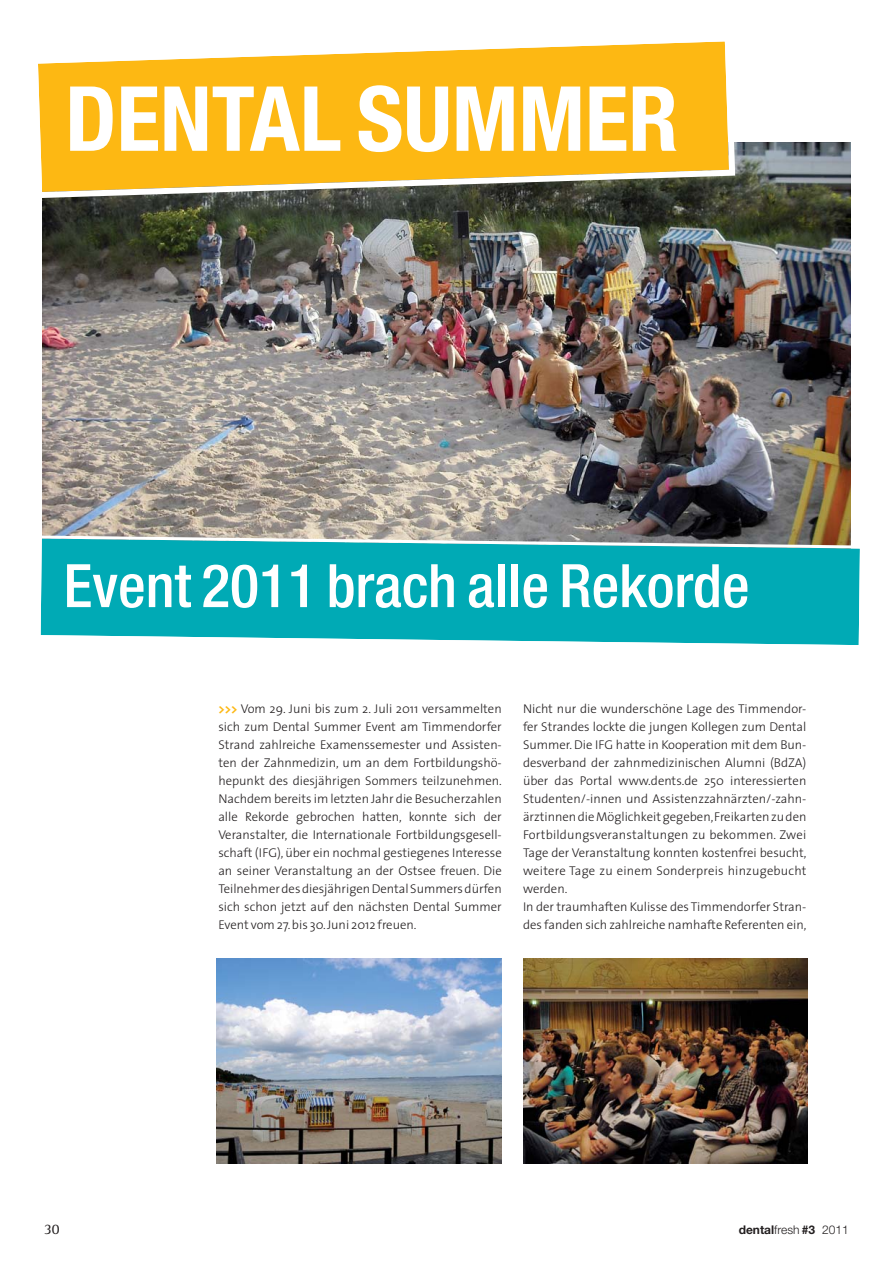
<style>
.page{position:relative;width:893px;height:1263px;background:#fff}
.page>*{position:absolute;margin:0;border:0;box-sizing:border-box;transform-origin:0 0}
.t1{font:700 condensed 90px "Helvetica Neue";color:#fff}
.t2{font:500 condensed 60px "Helvetica Neue";color:#fff}
.t3{font:15px "Rotis Serif";color:#231f20}
.t4{font:300 12.75px/18px "The Sans";color:#231f20;text-align:justify}
.t5{font:300 12px "Helvetica Neue";color:#231f20}
.s1{font-weight:700;color:#fdb813}
.s2{font-weight:700}
</style>
<div class="page">
<img style="left:217px;top:959px;width:285px;height:204px">
<img style="left:523px;top:959px;width:285px;height:204px">
<img style="left:43px;top:142px;width:807px;height:392px">
<svg style="left:38px;top:41px;width:700px;height:160px;background:#ecb737"></svg>
<svg style="left:40px;top:534px;width:820px;height:111px;background:#1baeb7"></svg>
<h1 class="t1" style="left:65px;top:87px;width:615px">DENTAL SUMMER</h1>
<h2 class="t2" style="left:64px;top:564px;width:688px">Event 2011 brach alle Rekorde</h2>
<p class="t4" style="left:218px;top:701px;width:285px"><span class="s1">&gt;&gt;&gt;</span> Vom 29. Juni bis zum 2. Juli 2011 versammelten sich zum Dental Summer Event am Timmendorfer Strand zahlreiche Examenssemester und Assisten - ten der Zahnmedizin, um an dem Fortbildungshö - hepunkt des diesjährigen Sommers teilzunehmen.<br>Nach dem bereits im letzten Jahr die Besucherzah len alle Rekorde gebrochen hatten, konnte sich der Ver anstalter, die Internationale Fortbildungsgesell - schaft (IFG), über ein nochmal gestiegenes Interesse an seiner Veranstaltung an der Ostsee freuen. Die Teilnehmer des diesjährigen Dental Summers dürfen sich schon jetzt auf den nächsten Dental Summer Event vom 27. bis 30. Juni 2012 freuen.</p>
<p class="t4" style="left:523px;top:701px;width:285px;text-align:left">Nicht nur die wunderschöne Lage des Timmendor&shy;fer Strandes lockte die jungen Kollegen zum Dental Summer. Die IFG hatte in Kooperation mit dem Bun - des verband der zahnmedizinischen Alumni (BdZA) über das Portal www.dents.de 250 interessierten Stu denten/-innen und Assistenzzahnärzten/-zahn - ärztinnen die Möglichkeit gegeben, Freikarten zu den Fort bildungsveranstaltungen zu bekommen. Zwei Ta ge der Veranstaltung konnten kostenfrei besucht, weitere Tage zu einem Sonderpreis hinzugebucht werden.<br>In der traumhaften Kulisse des Timmendorfer Stran - des fanden sich zahlreiche namhafte Referenten ein,</p>
<p class="t3" style="left:44px;top:1222px;width:17px">30</p>
<p class="t5" style="left:739px;top:1222px;width:112px"><span class="s2">dental</span>fresh <span class="s2">#3</span> 2011</p>
</div>
